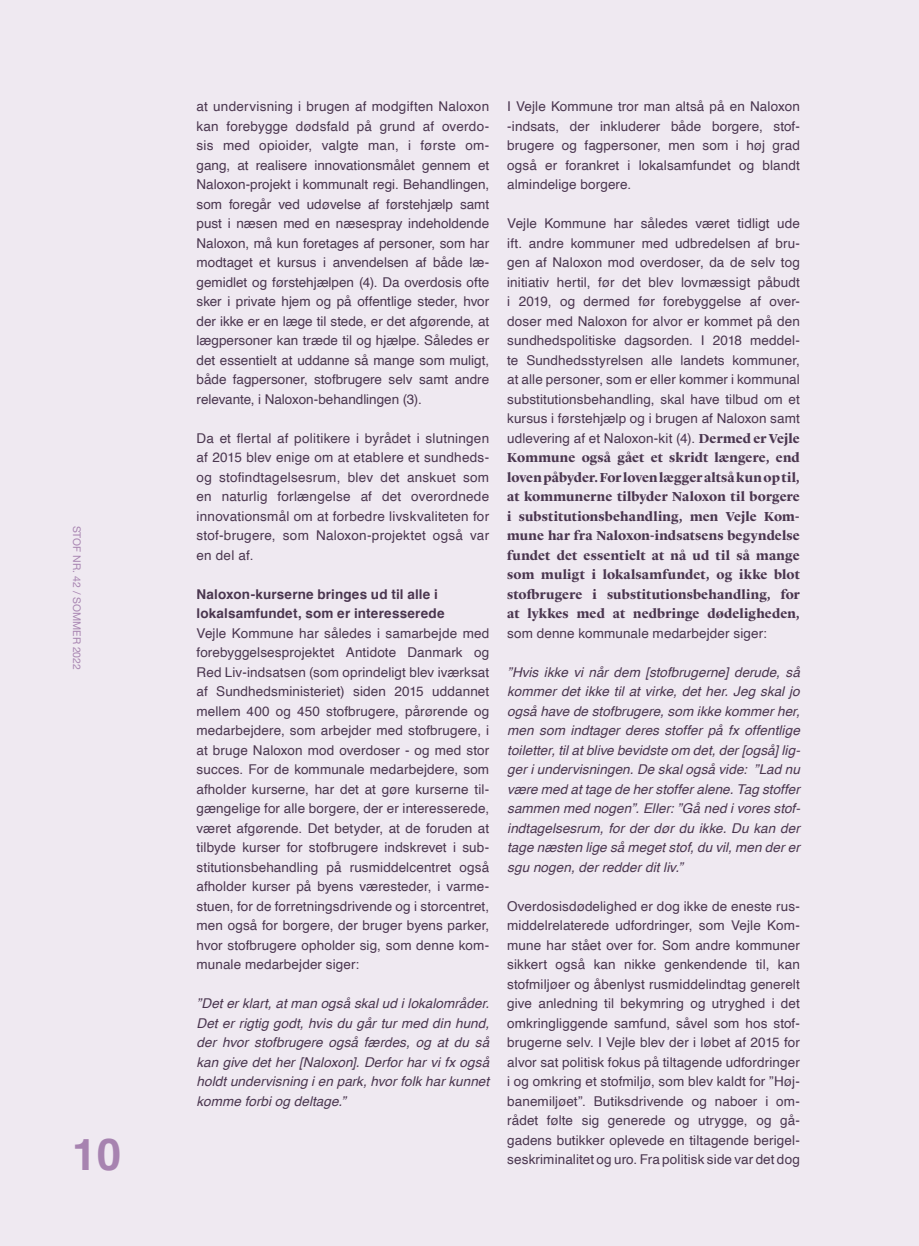
<style>
.page{position:relative;width:919px;height:1246px;background:#fff}
.page>*{position:absolute;margin:0;border:0;box-sizing:border-box;transform-origin:0 0}
.t1{font:700 43.95px "Helvetica";color:#a783b0}
.Brødtekst_9_13{font:13.5px/19.5px "Helvetica";letter-spacing:.01em;color:#4a364f;text-align:justify}
.Brødtekst_9_13-2{font:italic 13.5px/19.5px "Helvetica";letter-spacing:.005em;color:#4a364f;text-align:justify}
.Brødtekst_9_13-3{font:700 13.5px "Helvetica";letter-spacing:.01em;color:#4a364f}
.t2{font:10.5px "Helvetica Neue";color:#a783b0}
.s1{font-family:"Lyon Display";font-weight:700}
</style>
<div class="page">
<div style="left:0;top:0;width:918px;height:1246px;background:#efe9f1"></div>
<p class="t2" style="left:84px;top:526px;width:146px;rotate:90deg">STOF NR. 42 / SOMMER 2022</p>
<p class="t1" style="left:72px;top:1119px;width:50px">10</p>
<p class="Brødtekst_9_13" style="left:196px;top:97px;width:294px">at undervisning i brugen af modgiften Naloxon kan forebygge dødsfald på grund af overdo&shy;sis med opioider, valgte man, i første om&shy;gang, at realisere innovationsmålet gennem et Naloxon-projekt i kommunalt regi. Behandlingen, som foregår ved udøvelse af førstehjælp samt pust i næsen med en næsespray indeholdende Naloxon, må kun foretages af personer, som har modtaget et kursus i anvendelsen af både læ&shy;gemidlet og førstehjælpen (4). Da overdosis ofte sker i private hjem og på offentlige steder, hvor der ikke er en læge til stede, er det afgørende, at lægpersoner kan træde til og hjælpe. Således er det essentielt at uddanne så mange som muligt, både fagpersoner, stofbrugere selv samt andre relevante, i Naloxon-behandlingen (3).</p>
<p class="Brødtekst_9_13" style="left:196px;top:428px;width:294px">Da et flertal af politikere i byrådet i slutningen af 2015 blev enige om at etablere et sundheds&shy;og stofindtagelsesrum, blev det anskuet som en naturlig forlængelse af det overordnede innovationsmål om at forbedre livskvaliteten for stof-brugere, som Naloxon-projektet også var en del af.</p>
<p class="Brødtekst_9_13-3" style="left:196px;top:583px;width:243px">Naloxon-kurserne bringes ud til alle i</p>
<p class="Brødtekst_9_13-3" style="left:196px;top:602px;width:249px">lokalsamfundet, som er interesserede</p>
<p class="Brødtekst_9_13" style="left:196px;top:623px;width:294px">Vejle Kommune har således i samarbejde med forebyggelsesprojektet Antidote Danmark og Red Liv-indsatsen (som oprindeligt blev iværksat af Sundhedsministeriet) siden 2015 uddannet mellem 400 og 450 stofbrugere, pårørende og medarbejdere, som arbejder med stofbrugere, i at bruge Naloxon mod overdoser - og med stor succes. For de kommunale medarbejdere, som afholder kurserne, har det at gøre kurserne til&shy;gængelige for alle borgere, der er interesserede, været afgørende. Det betyder, at de foruden at tilbyde kurser for stofbrugere indskrevet i sub&shy;stitutionsbehandling på rusmiddelcentret også afholder kurser på byens væresteder, i varme&shy;stuen, for de forretningsdrivende og i storcentret, men også for borgere, der bruger byens parker, hvor stofbrugere opholder sig, som denne kom&shy;munale medarbejder siger:</p>
<p class="Brødtekst_9_13-2" style="left:196px;top:994px;width:294px">”Det er klart, at man også skal ud i lokalområder.<br>Det er rigtig godt, hvis du går tur med din hund, der hvor stofbrugere også færdes, og at du så kan give det her [Naloxon]. Derfor har vi fx også holdt undervisning i en park, hvor folk har kunnet komme forbi og deltage.”</p>
<p class="Brødtekst_9_13" style="left:507px;top:97px;width:294px">I Vejle Kommune tror man altså på en Naloxon -indsats, der inkluderer både borgere, stof&shy;brugere og fagpersoner, men som i høj grad også er forankret i lokalsamfundet og blandt almindelige borgere.</p>
<p class="Brødtekst_9_13" style="left:507px;top:214px;width:294px">Vejle Kommune har således været tidligt ude ift. andre kommuner med udbredelsen af bru&shy;gen af Naloxon mod overdoser, da de selv tog initiativ hertil, før det blev lovmæssigt påbudt i 2019, og dermed før forebyggelse af over&shy;doser med Naloxon for alvor er kommet på den sundhedspolitiske dagsorden. I 2018 meddel&shy;te Sundhedsstyrelsen alle landets kommuner, at alle personer, som er eller kommer i kommunal substitutionsbehandling, skal have tilbud om et kursus i førstehjælp og i brugen af Naloxon samt udlevering af et Naloxon-kit (4). <span class="s1">Dermed er Vejle Kommune også gået et skridt længere, end loven påbyder. For loven lægger altså kun op til, at kommunerne tilbyder Naloxon til borgere i substitutionsbehandling, men Vejle Kom&shy;mune har fra Naloxon-indsatsens begyndelse fundet det essentielt at nå ud til så mange som muligt i lokalsamfundet, og ikke blot stofbrugere i substitutionsbehandling, for at lykkes med at nedbringe dødeligheden, </span>som denne kommunale medarbejder siger:</p>
<p class="Brødtekst_9_13-2" style="left:507px;top:662px;width:294px">”Hvis ikke vi når dem [stofbrugerne] derude, så kommer det ikke til at virke, det her. Jeg skal jo også have de stofbrugere, som ikke kommer her, men som indtager deres stoffer på fx offentlige toiletter, til at blive bevidste om det, der [også] lig&shy;ger i undervisningen. De skal også vide: ”Lad nu være med at tage de her stoffer alene. Tag stoffer sammen med nogen”. Eller: ”Gå ned i vores stof&shy;indtagelsesrum, for der dør du ikke. Du kan der tage næsten lige så meget stof, du vil, men der er sgu nogen, der redder dit liv.”</p>
<p class="Brødtekst_9_13" style="left:507px;top:896px;width:294px">Overdosisdødelighed er dog ikke de eneste rus&shy;middelrelaterede udfordringer, som Vejle Kom&shy;mune har stået over for. Som andre kommuner sikkert også kan nikke genkendende til, kan stofmiljøer og åbenlyst rusmiddelindtag generelt give anledning til bekymring og utryghed i det omkringliggende samfund, såvel som hos stof&shy;brugerne selv. I Vejle blev der i løbet af 2015 for alvor sat politisk fokus på tiltagende udfordringer i og omkring et stofmiljø, som blev kaldt for ”Høj&shy;banemiljøet”. Butiksdrivende og naboer i om&shy;rådet følte sig generede og utrygge, og gå&shy;gadens butikker oplevede en tiltagende berigel-</p>
<p class="Brødtekst_9_13" style="left:507px;top:1150px;width:294px">seskriminalitet og uro. Fra politisk side var det dog</p>
</div>
